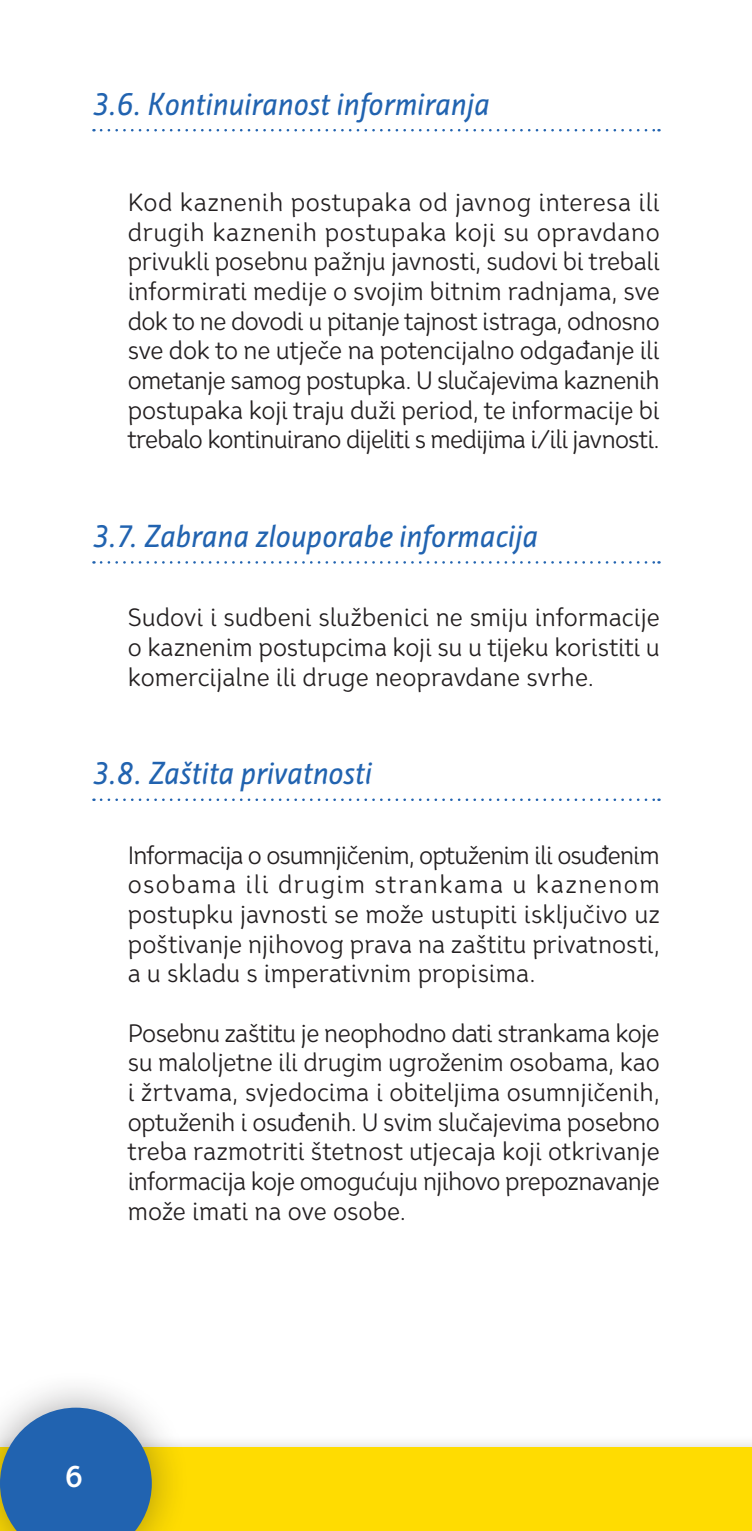
<style>
.page{position:relative;width:752px;height:1531px;background:#fff}
.page>*{position:absolute;margin:0;border:0;box-sizing:border-box;transform-origin:0 0}
.t1{font:italic 30px "Influ BG";letter-spacing:-.01em;color:#2163b0}
.t2{font:700 30px "Nioki BG";color:#fff}
.t3{font:25px/29.8px "Nioki BG";letter-spacing:-.005em;color:#231f20;text-align:justify}
</style>
<div class="page">
<div style="left:0;top:1433px;width:751px;height:98px;background:#231f20;opacity:.2"></div>
<div style="left:0;top:1447px;width:751px;height:84px;background:#ffdc01"></div>
<div style="left:0;top:1368px;width:190px;height:163px;background:#231f20;opacity:.4"></div>
<svg style="left:0;top:1407px;width:152px;height:124px"></svg>
<svg style="left:101px;top:129px;width:558px;height:2px"></svg>
<svg style="left:101px;top:561px;width:558px;height:3px"></svg>
<svg style="left:101px;top:798px;width:558px;height:3px"></svg>
<p class="t1" style="left:92px;top:85px;width:399px">3.6. Kontinuiranost informiranja</p>
<p class="t3" style="left:128px;top:187px;width:533px">Kod kaznenih postupaka od javnog interesa ili drugih kaznenih postupaka koji su opravdano privukli posebnu pažnju javnosti, sudovi bi trebali informirati medije o svojim bitnim radnjama, sve dok to ne dovodi u pitanje tajnost istraga, odnosno sve dok to ne utječe na potencijalno odgađanje ili ometanje samog postupka. U slučajevima kaznenih postupaka koji traju duži period, te informacije bi trebalo kontinuirano dijeliti s medijima i/ili javnosti.</p>
<p class="t1" style="left:92px;top:517px;width:447px">3.7. Zabrana zlouporabe informacija</p>
<p class="t3" style="left:128px;top:603px;width:533px">Sudovi i sudbeni službenici ne smiju informacije o kaznenim postupcima koji su u tijeku koristiti u komercijalne ili druge neopravdane svrhe.</p>
<p class="t1" style="left:92px;top:754px;width:281px">3.8. Zaštita privatnosti</p>
<p class="t3" style="left:128px;top:840px;width:533px">Informacija o osumnjičenim, optuženim ili osuđenim osobama ili drugim strankama u kaznenom postupku javnosti se može ustupiti isključivo uz poštivanje njihovog prava na zaštitu privatnosti, a u skladu s imperativnim propisima.</p>
<p class="t3" style="left:128px;top:1018px;width:533px">Posebnu zaštitu je neophodno dati strankama koje su maloljetne ili drugim ugroženim osobama, kao i žrtvama, svjedocima i obiteljima osumnjičenih, optuženih i osuđenih. U svim slučajevima posebno treba razmotriti štetnost utjecaja koji otkrivanje informacija koje omogućuju njihovo prepoznavanje može imati na ove osobe.</p>
<p class="t2" style="left:65px;top:1458px;width:20px">6</p>
</div>
